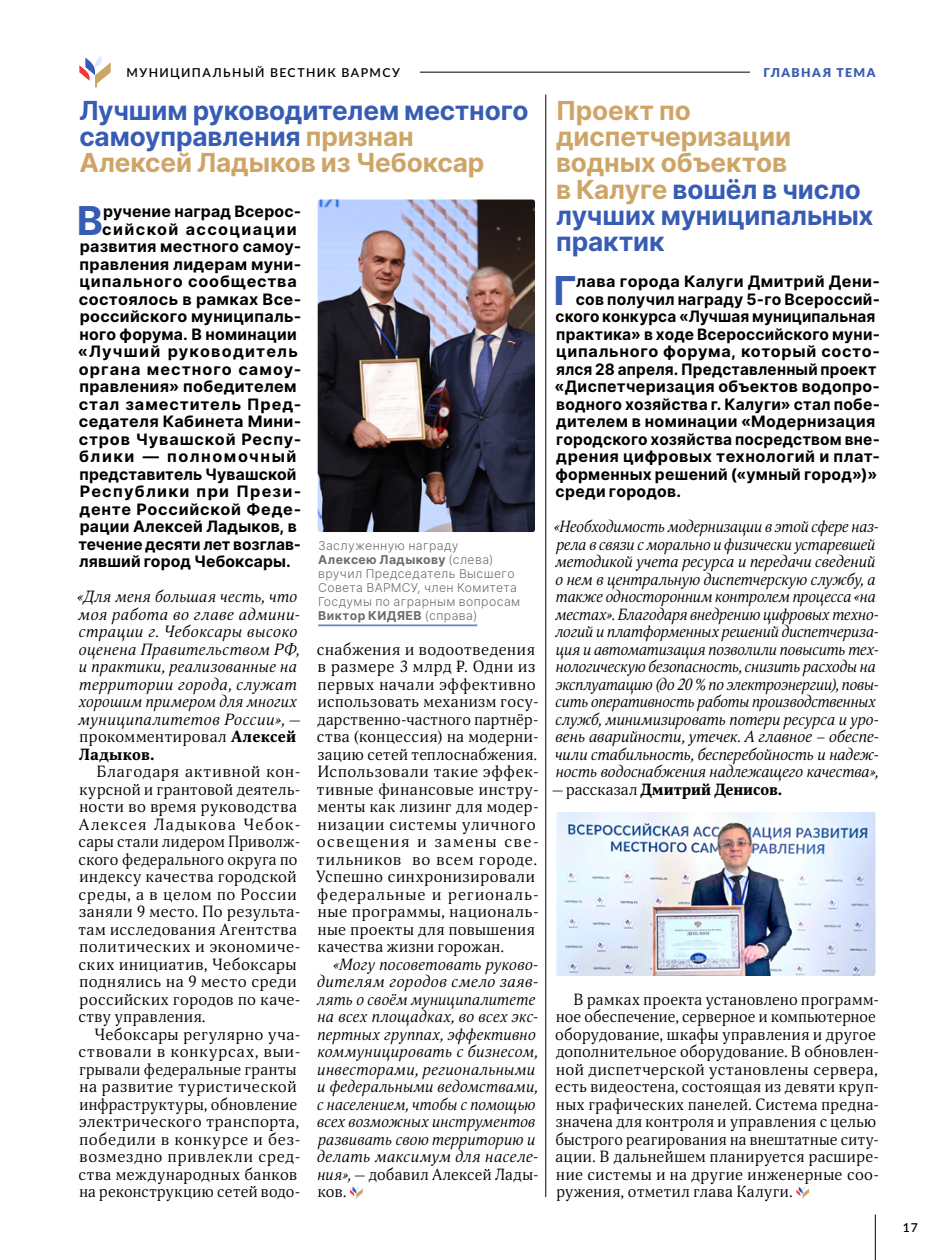
<style>
.page{position:relative;width:945px;height:1260px;background:#fff}
.page>*{position:absolute;margin:0;border:0;box-sizing:border-box;transform-origin:0 0}
.t1{font:700 39.9px "Inter";color:#375cb3}
.t2{font:700 26.25px/26.2px "Inter";letter-spacing:-.005em;color:#cea567}
.t3{font:700 26.25px/26.2px "Inter";letter-spacing:-.005em;color:#375cb3}
.t4{font:15.75px/17.5px "Orbi";letter-spacing:.03em;color:#000}
.t5{font:italic 15.75px/17.5px "Orbi";letter-spacing:.005em;color:#000}
.t6{font:700 15.75px "Inter";letter-spacing:.02em;color:#000}
.t7{font:italic 15.75px/17.5px "Orbi";letter-spacing:.03em;color:#000}
.t8{font:700 15.75px "Inter";letter-spacing:.05em;color:#000}
.t9{font:700 15.75px "Inter";letter-spacing:.04em;color:#000}
.t10{font:900 15.75px "Orbi";letter-spacing:.005em;color:#000}
.t11{font:700 15.75px "Inter";color:#000}
.t12{font:700 15.75px "Inter";letter-spacing:.065em;color:#000}
.t13{font:700 15.75px "Inter";letter-spacing:.055em;color:#000}
.t14{font:700 15.75px "Inter";letter-spacing:.045em;color:#000}
.t15{font:700 15.75px "Inter";letter-spacing:.075em;color:#000}
.t16{font:700 15.75px "Inter";letter-spacing:.08em;color:#000}
.t17{font:700 15.75px "Inter";letter-spacing:.085em;color:#000}
.t18{font:700 15.75px "Inter";letter-spacing:.1em;color:#000}
.t19{font:300 12.25px/14px "Inter";letter-spacing:.035em;color:#6c6c6b}
.t20{font:600 12.25px "Lato";letter-spacing:.11em;color:#000}
.t21{font:900 12.25px "Lato";letter-spacing:.12em;color:#375cb3}
.s1{color:#cea567}
.s2{color:#375cb3}
.s3{font-style:normal}
.s4{font-weight:900;font-style:normal}
.s5{font-weight:400}
.s6{font-weight:700}
</style>
<div class="page">
<hr style="left:420px;top:72px;width:456px;height:1px;background:#000">
<svg style="left:79px;top:56px;width:32px;height:31px"></svg>
<hr style="left:875px;top:1215px;width:1px;height:45px;background:#000">
<div style="left:750px;top:60px;width:126px;height:35px;background:#fff"></div>
<svg style="left:350px;top:1186px;width:13px;height:13px"></svg>
<svg style="left:796px;top:1186px;width:13px;height:13px"></svg>
<hr style="left:545px;top:95px;width:1px;height:1102px;background:#000">
<img style="left:556px;top:812px;width:319px;height:164px">
<img style="left:318px;top:200px;width:217px;height:332px">
<hr style="left:318px;top:624px;width:159px;height:2px;background:#6982cb">
<p class="t20" style="left:126px;top:64px;width:275px">МУНИЦИПАЛЬНЫЙ ВЕСТНИК ВАРМСУ</p>
<p class="t21" style="left:763px;top:63px;width:114px">ГЛАВНАЯ ТЕМА</p>
<h2 class="t3" style="left:79px;top:97px;width:451px">Лучшим руководителем местного самоуправления <span class="s1">признан<br>Алексей Ладыков из Чебоксар</span></h2>
<h2 class="t2" style="left:556px;top:97px;width:319px">Проект по диспетчеризации водных объектов<br>в Калуге <span class="s2">вошёл в число лучших муниципальных практик</span></h2>
<h1 class="t1" style="left:77px;top:191px;width:28px">В</h1>
<p class="t6" style="left:103px;top:200px;width:200px">ручение наград Всерос-</p>
<p class="t17" style="left:102px;top:217px;width:196px">сийской ассоциации</p>
<p class="t6" style="left:80px;top:235px;width:223px">развития местного самоу-</p>
<p class="t6" style="left:79px;top:252px;width:223px">правления лидерам муни-</p>
<p class="t8" style="left:79px;top:270px;width:219px">ципального сообщества</p>
<p class="t6" style="left:79px;top:287px;width:224px">состоялось в рамках Все-</p>
<p class="t6" style="left:80px;top:305px;width:223px">российского муниципаль-</p>
<p class="t6" style="left:79px;top:322px;width:219px">ного форума. В номинации</p>
<p class="t15" style="left:78px;top:340px;width:222px">«Лучший руководитель</p>
<p class="t12" style="left:79px;top:357px;width:224px">органа местного самоу-</p>
<p class="t6" style="left:79px;top:375px;width:219px">правления» победителем</p>
<p class="t13" style="left:79px;top:392px;width:224px">стал заместитель Пред-</p>
<p class="t6" style="left:79px;top:410px;width:224px">седателя Кабинета Мини-</p>
<p class="t8" style="left:79px;top:427px;width:224px">стров Чувашской Респу-</p>
<p class="t18" style="left:79px;top:445px;width:219px">блики — полномочный</p>
<p class="t6" style="left:79px;top:462px;width:219px">представитель Чувашской</p>
<p class="t16" style="left:80px;top:480px;width:223px">Республики при Прези-</p>
<p class="t14" style="left:80px;top:497px;width:223px">денте Российской Феде-</p>
<p class="t6" style="left:80px;top:515px;width:219px">рации Алексей Ладыков, в</p>
<p class="t11" style="left:78px;top:532px;width:224px">течение десяти лет возглав-</p>
<p class="t6" style="left:79px;top:550px;width:213px">лявший город Чебоксары.</p>
<p class="t7" style="left:77px;top:588px;width:225px">«Для меня большая честь, что моя работа во главе админи&shy;страции г. Чебоксары высоко оценена Правительством РФ, и практики, реализованные на территории города, служат хорошим примером для многих муниципалитетов России», <span class="s3">— прокомментировал</span> <span class="s4">Алексей<br>Ладыков.</span></p>
<p class="t4" style="left:79px;top:763px;width:223px;text-indent:18px">Благодаря активной кон&shy;курсной и грантовой деятель&shy;ности во время руководства<br>Алексея Ладыкова Чебок&shy;сары стали лидером Приволж&shy;ского федерального округа по индексу качества городской среды, а в целом по России заняли 9 место. По результа&shy;там исследования Агентства политических и экономиче&shy;ских инициатив, Чебоксары поднялись на 9 место среди российских городов по каче&shy;ству управления.</p>
<p class="t4" style="left:79px;top:1025px;width:223px;text-indent:16px">Чебоксары регулярно уча&shy;ствовали в конкурсах, выи&shy;грывали федеральные гранты на развитие туристической инфраструктуры, обновление электрического транспорта, победили в конкурсе и без&shy;возмездно привлекли сред&shy;ства международных банков на реконструкцию сетей водо-</p>
<h1 class="t1" style="left:554px;top:261px;width:25px">Г</h1>
<p class="t6" style="left:576px;top:270px;width:305px">лава города Калуги Дмитрий Дени-</p>
<p class="t6" style="left:576px;top:287px;width:306px">сов получил награду 5-го Всероссий-</p>
<p class="t6" style="left:556px;top:305px;width:321px">ского конкурса «Лучшая муниципальная</p>
<p class="t6" style="left:556px;top:322px;width:325px">практика» в ходе Всероссийского муни-</p>
<p class="t9" style="left:556px;top:340px;width:325px">ципального форума, который состо-</p>
<p class="t6" style="left:556px;top:357px;width:322px">ялся 28 апреля. Представленный проект</p>
<p class="t6" style="left:554px;top:375px;width:327px">«Диспетчеризация объектов водопро-</p>
<p class="t6" style="left:556px;top:392px;width:325px">водного хозяйства г. Калуги» стал побе-</p>
<p class="t6" style="left:556px;top:410px;width:321px">дителем в номинации «Модернизация</p>
<p class="t6" style="left:556px;top:427px;width:325px">городского хозяйства посредством вне-</p>
<p class="t6" style="left:556px;top:445px;width:325px">дрения цифровых технологий и плат-</p>
<p class="t6" style="left:555px;top:462px;width:323px">форменных решений («умный город»)»</p>
<p class="t6" style="left:556px;top:480px;width:127px">среди городов.</p>
<p class="t5" style="left:554px;top:518px;width:326px">«Необходимость модернизации в этой сфере наз&shy;рела в связи с морально и физически устаревшей методикой учета ресурса и передачи сведений о нем в центральную диспетчерскую службу, а также односторонним контролем процесса «на местах». Благодаря внедрению цифровых техно&shy;логий и платформенных решений диспетчериза&shy;ция и автоматизация позволили повысить тех&shy;нологическую безопасность, снизить расходы на эксплуатацию (до 20 % по электроэнергии), повы&shy;сить оперативность работы производственных служб, минимизировать потери ресурса и уро&shy;вень аварийности, утечек. А главное – обеспе&shy;чили стабильность, бесперебойность и надеж&shy;ность водоснабжения надлежащего качества»,</p>
<p class="t10" style="left:552px;top:779px;width:232px"><span class="s5">— рассказал</span> Дмитрий Денисов.</p>
<p class="t19" style="left:318px;top:538px;width:204px">Заслуженную награду<br><span class="s6">Алексею Ладыкову</span> (слева) вручил Председатель Высшего<br>Совета ВАРМСУ, член Комитета<br>Госдумы по аграрным вопросам<br><span class="s6">Виктор КИДЯЕВ</span> (справа)</p>
<p class="t4" style="left:316px;top:640px;width:224px">снабжения и водоотведения в размере 3 млрд ₽. Одни из первых начали эффективно использовать механизм госу&shy;дарственно-частного партнёр&shy;ства (концессия) на модерни&shy;зацию сетей теплоснабжения.<br>Использовали такие эффек&shy;тивные финансовые инстру&shy;менты как лизинг для модер&shy;низации системы уличного освещения и замены све&shy;тильников во всем городе.<br>Успешно синхронизировали федеральные и региональ&shy;ные программы, националь&shy;ные проекты для повышения качества жизни горожан.</p>
<p class="t5" style="left:317px;top:955px;width:223px;text-indent:16px">«Могу посоветовать руково&shy;дителям городов смело заяв&shy;лять о своём муниципалитете на всех площадках, во всех экс&shy;пертных группах, эффективно коммуницировать с бизнесом, инвесторами, региональными и федеральными ведомствами, с населением, чтобы с помощью всех возможных инструментов развивать свою территорию и делать максимум для населе&shy;ния», <span class="s3">— добавил Алексей Лады&shy;ков.</span></p>
<p class="t4" style="left:555px;top:990px;width:325px;text-indent:18px">В рамках проекта установлено программ&shy;ное обеспечение, серверное и компьютерное оборудование, шкафы управления и другое дополнительное оборудование. В обновлен&shy;ной диспетчерской установлены сервера, есть видеостена, состоящая из девяти круп&shy;ных графических панелей. Система предна&shy;значена для контроля и управления с целью быстрого реагирования на внештатные ситу&shy;ации. В дальнейшем планируется расшире&shy;ние системы и на другие инженерные соо&shy;ружения, отметил глава Калуги.</p>
<p class="t20" style="left:903px;top:1219px;width:17px">17</p>
</div>
